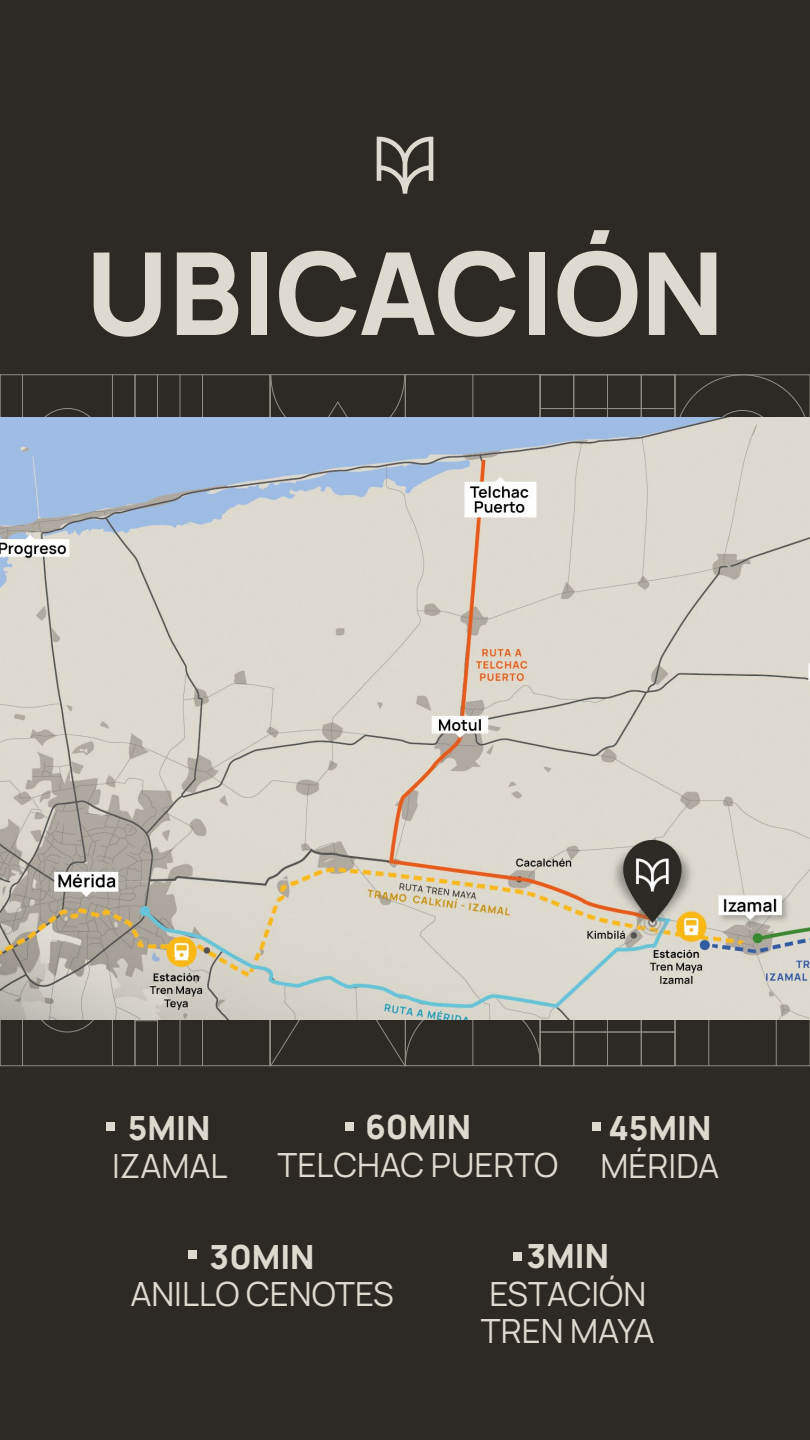
<style>
.page{position:relative;width:810px;height:1440px;background:#2d2a26}
.page>*{position:absolute;margin:0;border:0;box-sizing:border-box;transform-origin:0 0}
.t1{font:800 114.52px "Manrope";color:#dedacf}
.t2{font:33.3px/37.5px "Manrope";color:#dedacf}
.t3{font:800 33.3px "Manrope";color:#dedacf}
</style>
<div class="page">
<hr style="left:112px;top:375px;width:1px;height:135px;background:#d8d5ca">
<hr style="left:22px;top:375px;width:1px;height:135px;background:#d8d5ca">
<svg style="left:271px;top:375px;width:269px;height:43px"></svg>
<hr style="left:472px;top:375px;width:1px;height:135px;background:#d8d5ca">
<hr style="left:270px;top:375px;width:1px;height:135px;background:#d8d5ca">
<hr style="left:180px;top:375px;width:1px;height:135px;background:#d8d5ca">
<hr style="left:157px;top:375px;width:1px;height:135px;background:#d8d5ca">
<hr style="left:202px;top:375px;width:1px;height:135px;background:#d8d5ca">
<svg style="left:674px;top:375px;width:136px;height:43px"></svg>
<hr style="left:112px;top:931px;width:1px;height:135px;background:#d8d5ca">
<hr style="left:22px;top:931px;width:1px;height:135px;background:#d8d5ca">
<svg style="left:269px;top:1019px;width:272px;height:48px"></svg>
<hr style="left:472px;top:931px;width:1px;height:135px;background:#d8d5ca">
<hr style="left:270px;top:931px;width:1px;height:135px;background:#d8d5ca">
<hr style="left:180px;top:931px;width:1px;height:135px;background:#d8d5ca">
<hr style="left:157px;top:931px;width:1px;height:135px;background:#d8d5ca">
<hr style="left:202px;top:931px;width:1px;height:135px;background:#d8d5ca">
<svg style="left:135px;top:1020px;width:23px;height:1px"></svg>
<svg style="left:674px;top:1019px;width:136px;height:48px"></svg>
<img style="left:0;top:418px;width:810px;height:601px">
<svg style="left:377px;top:137px;width:56px;height:57px"></svg>
<div style="left:107px;top:1122px;width:8px;height:9px;background:#dedacf"></div>
<div style="left:513px;top:1252px;width:9px;height:8px;background:#dedacf"></div>
<div style="left:345px;top:1122px;width:9px;height:9px;background:#dedacf"></div>
<div style="left:188px;top:1250px;width:8px;height:9px;background:#dedacf"></div>
<div style="left:593px;top:1122px;width:8px;height:9px;background:#dedacf"></div>
<h1 class="t1" style="left:86px;top:213px;width:640px">UBICACIÓN</h1>
<p class="t3" style="left:128px;top:1105px;width:84px">5MIN</p>
<p class="t2" style="left:112px;top:1146px;width:117px">IZAMAL</p>
<p class="t3" style="left:365px;top:1104px;width:108px">60MIN</p>
<p class="t2" style="left:278px;top:1144px;width:282px">TELCHAC PUERTO</p>
<p class="t3" style="left:608px;top:1105px;width:104px">45MIN</p>
<p class="t2" style="left:601px;top:1146px;width:120px">MÉRIDA</p>
<p class="t3" style="left:210px;top:1233px;width:106px">30MIN</p>
<p class="t2" style="left:130px;top:1274px;width:265px">ANILLO CENOTES</p>
<p class="t3" style="left:527px;top:1233px;width:84px">3MIN</p>
<p class="t2" style="left:481px;top:1274px;width:175px">ESTACIÓN<br>TREN MAYA</p>
</div>
